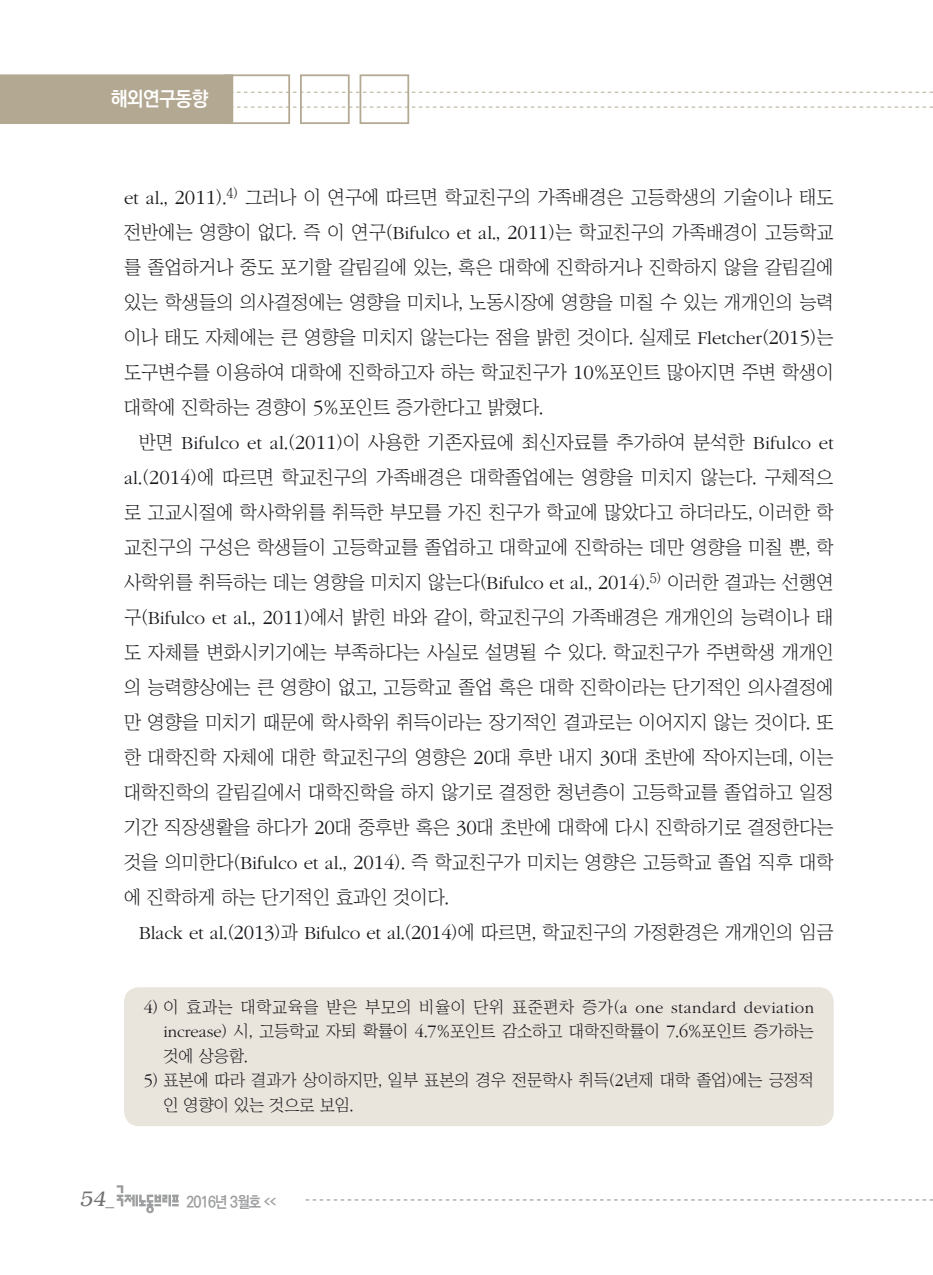
<style>
.page{position:relative;width:933px;height:1275px;background:#fff}
.page>*{position:absolute;margin:0;border:0;box-sizing:border-box;transform-origin:0 0}
.t1{font:italic 300 21px "Bookman";color:#707173}
.t2{font:700 20.12px "Ko Pub Dotum";letter-spacing:-.025em;color:#fff;scale:.95 1}
.t3{font:18.9px/35px "Chosunilbo NM";color:#1a171c;text-align:justify}
.t4{font:16.62px/24.5px "Chosunilbo NM";color:#1a171c;text-align:justify}
.t5{font:700 15.75px "Ko Pub Dotum";letter-spacing:-.055em;color:#9d9ea0;scale:.9 1}
.s1{font-family:"ITC Garamond Std";font-weight:300}
.s2{font-family:"ITC Garamond Std";font-weight:300;font-size:20.82px}
.s3{font-family:"ITC Garamond Std";font-weight:300;font-size:18.38px}
.s4{font-family:"Helvetica";font-weight:400;font-style:normal;font-size:17.5px}
</style>
<div class="page">
<svg style="left:306px;top:1199px;width:627px;height:1px"></svg>
<svg style="left:0;top:74px;width:933px;height:50px"></svg>
<svg style="left:117px;top:1185px;width:62px;height:28px"></svg>
<div style="left:124px;top:987px;width:709px;height:139px;background:#e9e5dd;border-radius:15px"></div>
<p class="t2" style="left:111px;top:89px;width:104px">해외연구동향</p>
<p class="t3" style="left:124px;top:179px;width:711px"><span class="s1">et al</span>., <span class="s2">2011</span>).<sup>4)</sup> 그러나 이 연구에 따르면 학교친구의 가족배경은 고등학생의 기술이나 태도 전반에는 영향이 없다. 즉 이 연구(<span class="s1">Bifulco et al</span>., <span class="s2">2011</span>)는 학교친구의 가족배경이 고등학교 를 졸업하거나 중도 포기할 갈림길에 있는, 혹은 대학에 진학하거나 진학하지 않을 갈림길에 있는 학생들의 의사결정에는 영향을 미치나, 노동시장에 영향을 미칠 수 있는 개개인의 능력 이나 태도 자체에는 큰 영향을 미치지 않는다는 점을 밝힌 것이다. 실제로 <span class="s1">Fletcher</span>(<span class="s2">2015</span>)는 도구변수를 이용하여 대학에 진학하고자 하는 학교친구가 <span class="s2">10</span>%포인트 많아지면 주변 학생이 대학에 진학하는 경향이 <span class="s2">5</span>%포인트 증가한다고 밝혔다.</p>
<p class="t3" style="left:124px;top:424px;width:711px;text-indent:15px">반면 <span class="s1">Bifulco et al</span>.(<span class="s2">2011</span>)이 사용한 기존자료에 최신자료를 추가하여 분석한 <span class="s1">Bifulco et al</span>.(<span class="s2">2014</span>)에 따르면 학교친구의 가족배경은 대학졸업에는 영향을 미치지 않는다. 구체적으 로 고교시절에 학사학위를 취득한 부모를 가진 친구가 학교에 많았다고 하더라도, 이러한 학 교친구의 구성은 학생들이 고등학교를 졸업하고 대학교에 진학하는 데만 영향을 미칠 뿐, 학 사학위를 취득하는 데는 영향을 미치지 않는다(<span class="s1">Bifulco et al</span>., <span class="s2">2014</span>).<sup>5)</sup> 이러한 결과는 선행연 구(<span class="s1">Bifulco et al</span>., <span class="s2">2011</span>)에서 밝힌 바와 같이, 학교친구의 가족배경은 개개인의 능력이나 태 도 자체를 변화시키기에는 부족하다는 사실로 설명될 수 있다. 학교친구가 주변학생 개개인 의 능력향상에는 큰 영향이 없고, 고등학교 졸업 혹은 대학 진학이라는 단기적인 의사결정에 만 영향을 미치기 때문에 학사학위 취득이라는 장기적인 결과로는 이어지지 않는 것이다. 또 한 대학진학 자체에 대한 학교친구의 영향은 <span class="s2">20</span>대 후반 내지 <span class="s2">30</span>대 초반에 작아지는데, 이는 대학진학의 갈림길에서 대학진학을 하지 않기로 결정한 청년층이 고등학교를 졸업하고 일정 기간 직장생활을 하다가 <span class="s2">20</span>대 중후반 혹은 <span class="s2">30</span>대 초반에 대학에 다시 진학하기로 결정한다는 것을 의미한다(<span class="s1">Bifulco et al</span>., <span class="s2">2014</span>). 즉 학교친구가 미치는 영향은 고등학교 졸업 직후 대학 에 진학하게 하는 단기적인 효과인 것이다.</p>
<p class="t3" style="left:139px;top:914px;width:696px"><span class="s1">Black et al</span>.(<span class="s2">2013</span>)과 <span class="s1">Bifulco et al</span>.(<span class="s2">2014</span>)에 따르면, 학교친구의 가정환경은 개개인의 임금</p>
<p class="t4" style="left:163px;top:994px;width:652px;text-indent:-20px"><span class="s3">4</span>) 이 효과는 대학교육을 받은 부모의 비율이 단위 표준편차 증가(<span class="s1">a one standard deviation increase</span>) 시, 고등학교 자퇴 확률이 <span class="s3">4</span>.<span class="s3">7</span>%포인트 감소하고 대학진학률이 <span class="s3">7</span>.<span class="s3">6</span>%포인트 증가하는 것에 상응함.</p>
<p class="t4" style="left:163px;top:1068px;width:652px;text-indent:-20px"><span class="s3">5</span>) 표본에 따라 결과가 상이하지만, 일부 표본의 경우 전문학사 취득(<span class="s3">2</span>년제 대학 졸업)에는 긍정적 인 영향이 있는 것으로 보임.</p>
<p class="t1" style="left:79px;top:1187px;width:36px">54<span class="s4">_</span></p>
<p class="t5" style="left:186px;top:1194px;width:101px">2016년 3월호 <sup>&lt;&lt;</sup></p>
</div>
